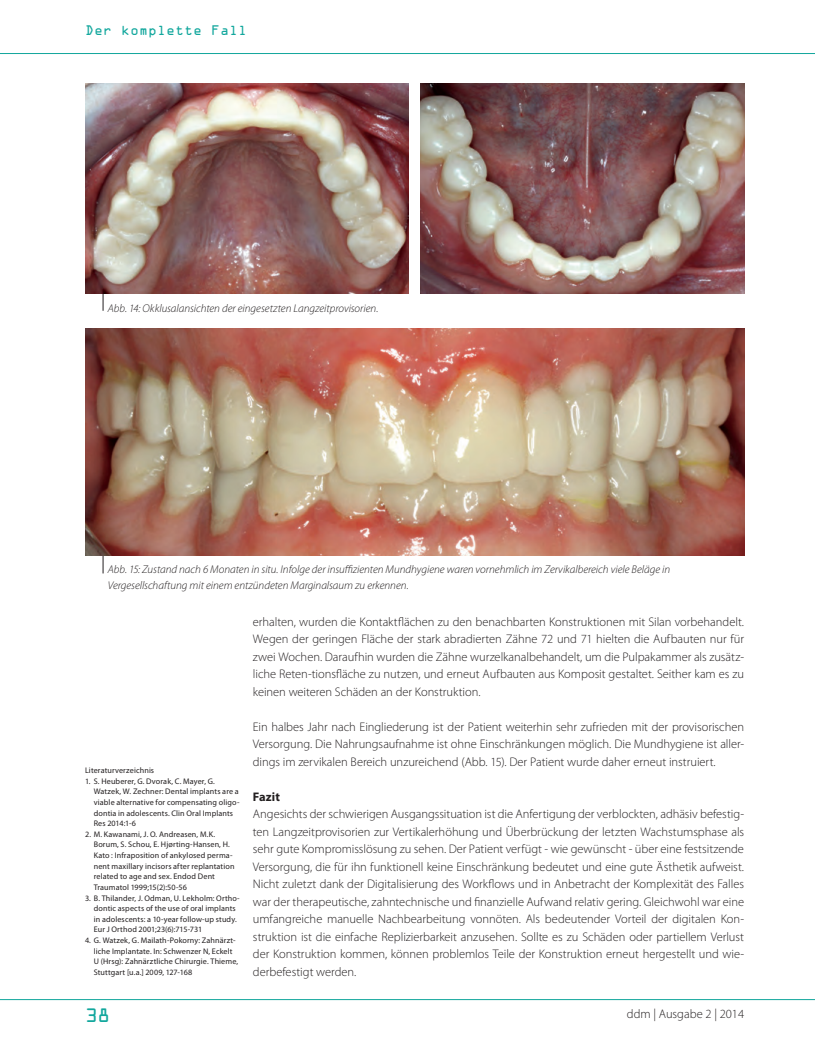
<style>
.page{position:relative;width:815px;height:1063px;background:#fff}
.page>*{position:absolute;margin:0;border:0;box-sizing:border-box;transform-origin:0 0}
.t1{font:17.5px "OCRA Std";color:#12a79d}
.t2{font:300 12.5px/17.5px "Myriad Pro";letter-spacing:-.005em;color:#231f20;text-align:justify}
.t3{font:12.5px "OCRA Std";color:#12a79d}
.t4{font:700 12.5px "Myriad Pro";letter-spacing:.005em;color:#231f20}
.t5{font:italic 300 11.25px/15.6px "Myriad Pro";color:#231f20}
.t6{font:8.12px/10.6px "Myriad Pro";letter-spacing:.015em;color:#231f20}
</style>
<div class="page">
<hr style="left:0;top:999px;width:815px;height:1px;background:#12a79d">
<hr style="left:0;top:53px;width:815px;height:1px;background:#12a79d">
<svg style="left:103px;top:556px;width:1px;height:17px"></svg>
<img style="left:85px;top:328px;width:659px;height:228px">
<svg style="left:103px;top:293px;width:1px;height:18px"></svg>
<img style="left:85px;top:83px;width:323px;height:210px">
<img style="left:421px;top:83px;width:323px;height:210px">
<p class="t3" style="left:85px;top:23px;width:164px">Der komplette Fall</p>
<p class="t5" style="left:108px;top:300px;width:272px">Abb. 14: Okklusalansichten der eingesetzten Langzeitprovisorien.</p>
<p class="t5" style="left:108px;top:562px;width:564px">Abb. 15: Zustand nach 6 Monaten in situ. Infolge der insuffizienten Mundhygiene waren vornehmlich im Zervikalbereich viele Beläge in<br>Vergesellschaftung mit einem entzündeten Marginalsaum zu erkennen.</p>
<p class="t2" style="left:253px;top:613px;width:493px">erhalten, wurden die Kontaktflächen zu den benachbarten Konstruktionen mit Silan vorbehandelt.<br>Wegen der geringen Fläche der stark abradierten Zähne 72 und 71 hielten die Aufbauten nur für zwei Wochen. Daraufhin wurden die Zähne wurzelkanalbehandelt, um die Pulpakammer als zusätz&shy;liche Reten-tionsfläche zu nutzen, und erneut Aufbauten aus Komposit gestaltet. Seither kam es zu keinen weiteren Schäden an der Konstruktion.</p>
<p class="t2" style="left:253px;top:718px;width:493px">Ein halbes Jahr nach Eingliederung ist der Patient weiterhin sehr zufrieden mit der provisorischen Versorgung. Die Nahrungsaufnahme ist ohne Einschränkungen möglich. Die Mundhygiene ist aller&shy;dings im zervikalen Bereich unzureichend (Abb. 15). Der Patient wurde daher erneut instruiert.</p>
<p class="t4" style="left:253px;top:788px;width:29px">Fazit</p>
<p class="t2" style="left:253px;top:805px;width:493px">Angesichts der schwierigen Ausgangssituation ist die Anfertigung der verblockten, adhäsiv befestig&shy;ten Langzeitprovisorien zur Vertikalerhöhung und Überbrückung der letzten Wachstumsphase als sehr gute Kompromisslösung zu sehen. Der Patient verfügt - wie gewünscht - über eine festsitzende Versorgung, die für ihn funktionell keine Einschränkung bedeutet und eine gute Ästhetik aufweist.<br>Nicht zuletzt dank der Digitalisierung des Workflows und in Anbetracht der Komplexität des Falles war der therapeutische, zahntechnische und finanzielle Aufwand relativ gering. Gleichwohl war eine umfangreiche manuelle Nachbearbeitung vonnöten. Als bedeutender Vorteil der digitalen Kon&shy;struktion ist die einfache Replizierbarkeit anzusehen. Sollte es zu Schäden oder partiellem Verlust der Konstruktion kommen, können problemlos Teile der Konstruktion erneut hergestellt und wie&shy;derbefestigt werden.</p>
<p class="t6" style="left:85px;top:765px;width:71px">Literaturverzeichnis</p>
<p class="t6" style="left:94px;top:776px;width:147px;text-indent:-9px">1. S. Heuberer, G. Dvorak, C. Mayer, G.<br>Watzek, W. Zechner: Dental implants are a viable alternative for compensating oligo&shy;dontia in adolescents. Clin Oral Implants Res 2014:1-6</p>
<p class="t6" style="left:94px;top:829px;width:142px;text-indent:-9px">2. M. Kawanami, J. O. Andreasen, M.K.<br>Borum, S. Schou, E. Hjørting-Hansen, H.<br>Kato : Infraposition of ankylosed perma&shy;nent maxillary incisors after replantation related to age and sex. Endod Dent Traumatol 1999;15(2):50-56</p>
<p class="t6" style="left:94px;top:892px;width:147px;text-indent:-9px">3. B. Thilander, J. Odman, U. Lekholm: Ortho&shy;dontic aspects of the use of oral implants in adolescents: a 10-year follow-up study.<br>Eur J Orthod 2001;23(6):715-731</p>
<p class="t6" style="left:94px;top:935px;width:146px;text-indent:-9px">4. G. Watzek, G. Mailath-Pokorny: Zahnärzt&shy;liche Implantate. In: Schwenzer N, Eckelt U (Hrsg): Zahnärztliche Chirurgie. Thieme, Stuttgart [u.a.] 2009, 127-168</p>
<h1 class="t1" style="left:85px;top:1006px;width:27px">38</h1>
<p class="t2" style="left:627px;top:1005px;width:119px">ddm | Ausgabe 2 | 2014</p>
</div>
